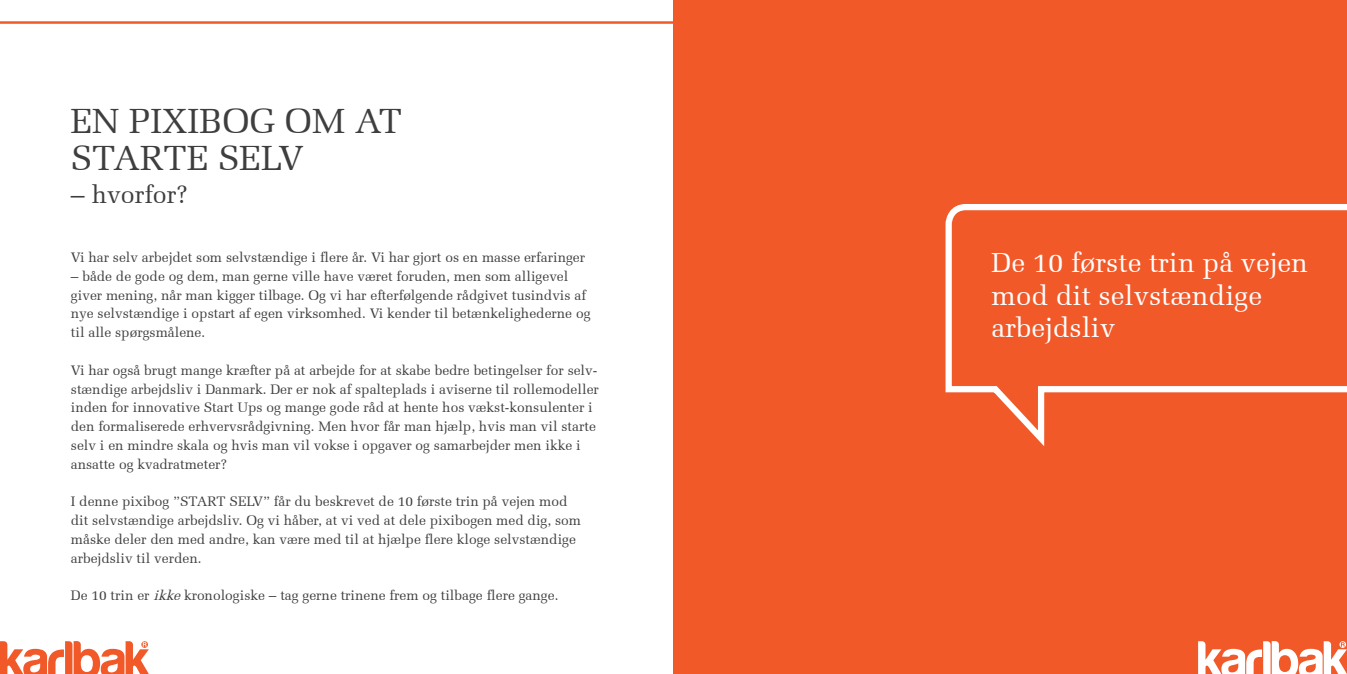
<style>
.page{position:relative;width:1347px;height:674px;background:#fff}
.page>*{position:absolute;margin:0;border:0;box-sizing:border-box;transform-origin:0 0}
.t1{font:35px/37.5px "Melior";color:#3e3e3f}
.t2{font:27.5px/32.5px "Melior";color:#fff}
.t3{font:25px "Melior";color:#3e3e3f}
.t4{font:13.75px/18.8px "Melior";color:#3e3e3f}
.s1{font-style:italic}
</style>
<div class="page">
<div style="left:673px;top:0;width:673px;height:673px;background:#f15929"></div>
<svg style="left:0;top:641px;width:149px;height:32px"></svg>
<svg style="left:1198px;top:641px;width:148px;height:32px"></svg>
<svg style="left:945px;top:204px;width:401px;height:242px"></svg>
<h1 class="t1" style="left:71px;top:102px;width:333px">EN PIXIBOG OM AT<br>STARTE SELV</h1>
<h3 class="t3" style="left:71px;top:179px;width:118px">– hvorfor?</h3>
<p class="t4" style="left:71px;top:248px;width:516px">Vi har selv arbejdet som selvstændige i flere år. Vi har gjort os en masse erfaringer</p>
<p class="t4" style="left:71px;top:267px;width:521px">– både de gode og dem, man gerne ville have været foruden, men som alligevel giver mening, når man kigger tilbage. Og vi har efterfølgende rådgivet tusindvis af nye selvstændige i opstart af egen virksomhed. Vi kender til betænkelighederne og til alle spørgsmålene.</p>
<p class="t4" style="left:71px;top:360px;width:529px">Vi har også brugt mange kræfter på at arbejde for at skabe bedre betingelser for selv&shy;stændige arbejdsliv i Danmark. Der er nok af spalteplads i aviserne til rollemodeller inden for innovative Start Ups og mange gode råd at hente hos vækst-konsulenter i den formaliserede erhvervsrådgivning. Men hvor får man hjælp, hvis man vil starte selv i en mindre skala og hvis man vil vokse i opgaver og samarbejder men ikke i ansatte og kvadratmeter?</p>
<p class="t4" style="left:71px;top:492px;width:512px">I denne pixibog ”START SELV” får du beskrevet de 10 første trin på vejen mod dit selvstændige arbejdsliv. Og vi håber, at vi ved at dele pixibogen med dig, som måske deler den med andre, kan være med til at hjælpe flere kloge selvstændige arbejdsliv til verden.</p>
<p class="t4" style="left:71px;top:585px;width:489px">De 10 trin er <span class="s1">ikke</span>kronologiske – tag gerne trinene frem og tilbage flere gange.</p>
<h2 class="t2" style="left:991px;top:246px;width:318px">De 10 første trin på vejen mod dit selvstændige arbejdsliv</h2>
</div>
